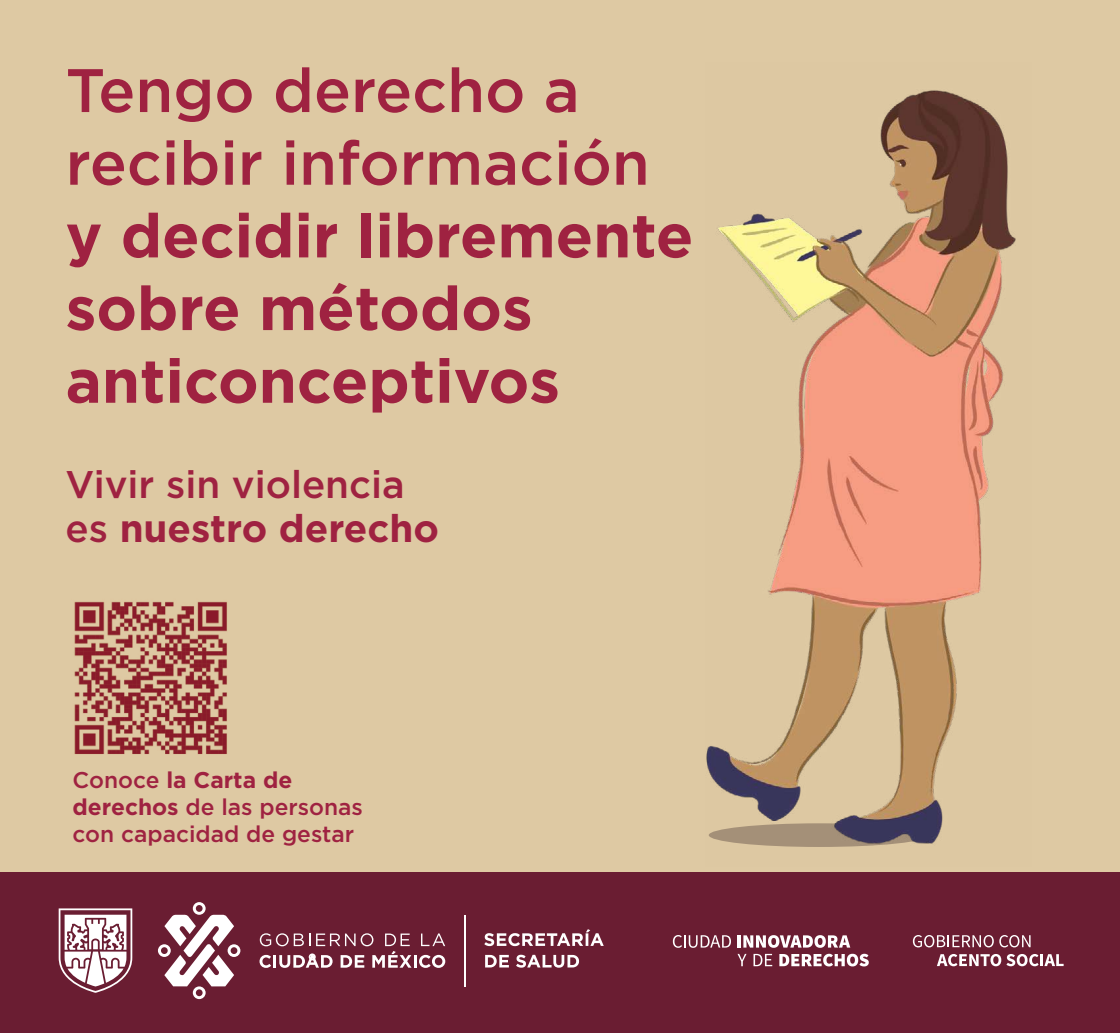
<style>
.page{position:relative;width:1120px;height:1033px;background:#fff}
.page>*{position:absolute;margin:0;border:0;box-sizing:border-box;transform-origin:0 0}
.t1{font:700 61.25px/72.6px "Gotham";color:#9f2241}
.t2{font:500 61.25px/72.6px "Gotham";color:#9f2241}
.t3{font:500 38.5px/43.8px "Gotham";color:#9f2241}
.t4{font:500 22.75px/27.1px "Gotham";color:#9f2241}
.s1{font-weight:700}
</style>
<div class="page">
<div style="left:0;top:0;width:1120px;height:903px;background:#dec9a3"></div>
<div style="left:0;top:872px;width:1120px;height:160px;background:#6a1d32"></div>
<svg style="left:484px;top:929px;width:120px;height:17px"></svg>
<svg style="left:485px;top:954px;width:24px;height:13px"></svg>
<svg style="left:516px;top:954px;width:63px;height:13px"></svg>
<hr style="left:465px;top:914px;width:1px;height:72px;background:#fff">
<svg style="left:158px;top:902px;width:82px;height:97px"></svg>
<svg style="left:59px;top:908px;width:73px;height:84px"></svg>
<svg style="left:260px;top:933px;width:185px;height:34px"></svg>
<svg style="left:673px;top:935px;width:58px;height:12px"></svg>
<svg style="left:738px;top:935px;width:112px;height:12px"></svg>
<svg style="left:738px;top:953px;width:9px;height:13px"></svg>
<svg style="left:754px;top:953px;width:18px;height:13px"></svg>
<svg style="left:779px;top:953px;width:90px;height:13px"></svg>
<svg style="left:913px;top:935px;width:118px;height:12px"></svg>
<svg style="left:937px;top:954px;width:127px;height:12px"></svg>
<img style="left:74px;top:601px;width:153px;height:153px">
<img style="left:706px;top:90px;width:310px;height:757px">
<h1 class="t2" style="left:66px;top:53px;width:586px">Tengo derecho a recibir información</h1>
<h1 class="t1" style="left:66px;top:199px;width:629px">y decidir libremente sobre métodos anticonceptivos</h1>
<h2 class="t3" style="left:66px;top:462px;width:375px">Vivir sin violencia es <span class="s1">nuestro derecho</span></h2>
<p class="t4" style="left:73px;top:765px;width:292px">Conoce <span class="s1">la Carta de derechos</span> de las personas con capacidad de gestar</p>
</div>
